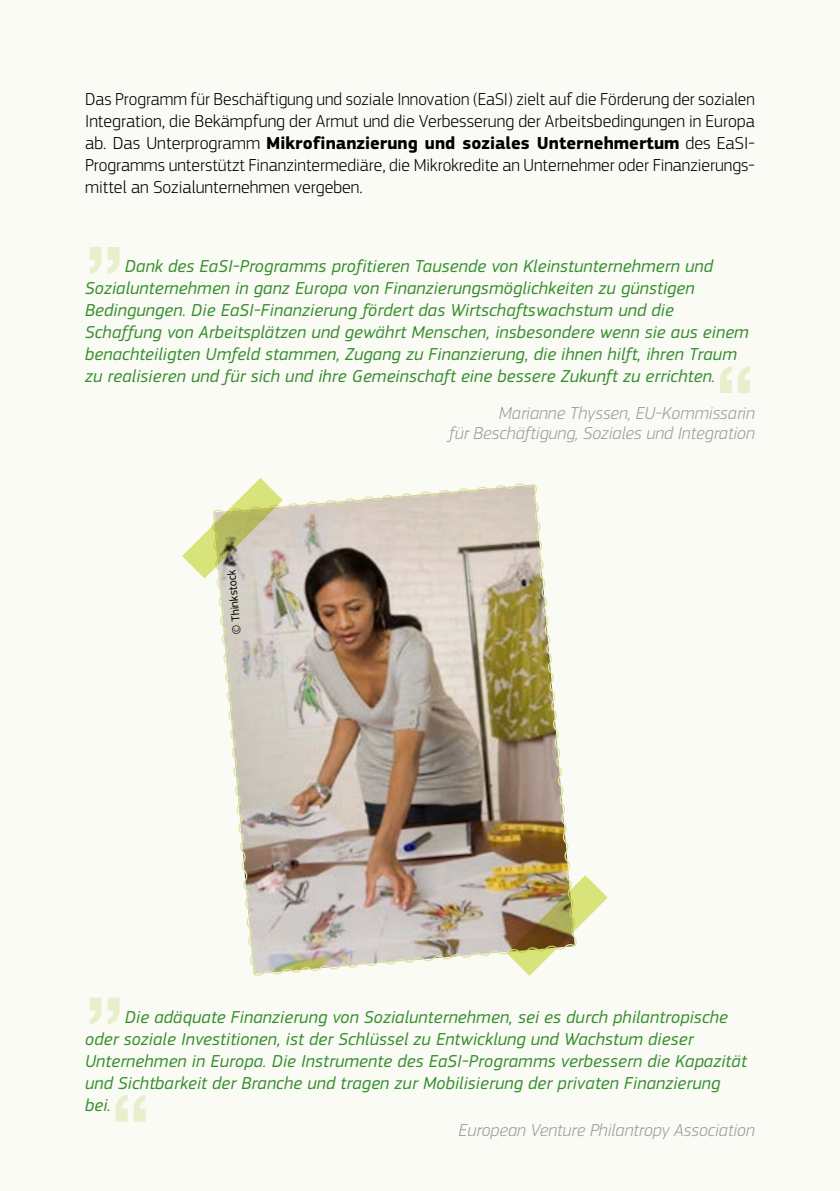
<style>
.page{position:relative;width:840px;height:1191px;background:#fff}
.page>*{position:absolute;margin:0;border:0;box-sizing:border-box;transform-origin:0 0}
.Citation_green{font:700 84px "Helvetica Neue LT Pro";color:#e8efcc}
.Citation_green-2{font:italic 18px/22px "EC Square Sans Pro";letter-spacing:.01em;color:#358e2c}
.Body{font:300 18px/22px "EC Square Sans Pro";color:#000;text-align:justify}
.Name_after_citation{font:italic 300 18px "EC Square Sans Pro";color:#9c9d9d}
.t1{font:12px "EC Square Sans Pro";color:#000}
.s1{font-weight:700}
</style>
<div class="page">
<div style="left:0;top:0;width:839px;height:1191px;background:#fafbf5"></div>
<img style="left:217px;top:483px;width:354px;height:493px">
<svg style="left:182px;top:478px;width:100px;height:100px"></svg>
<img style="left:506px;top:875px;width:101px;height:100px">
<p class="Body" style="left:85px;top:88px;width:671px">Das Programm für Beschäftigung und soziale Innovation (EaSI) zielt auf die Förderung der sozialen Integration, die Bekämpfung der Armut und die Verbesserung der Arbeitsbedingungen in Europa ab. Das Unterprogramm <span class="s1">Mikrofinanzierung und soziales Unternehmertum</span> des EaSI-Programms unterstützt Finanzintermediäre, die Mikrokredite an Unternehmer oder Finanzierungs&shy;mittel an Sozialunternehmen vergeben.</p>
<p class="Citation_green" style="left:85px;top:178px;width:40px">„</p>
<p class="Citation_green-2" style="left:85px;top:255px;width:665px;text-indent:40px">Dank des EaSI-Programms profitieren Tausende von Kleinstunternehmern und Sozialunternehmen in ganz Europa von Finanzierungsmöglichkeiten zu günstigen Bedingungen. Die EaSI-Finanzierung fördert das Wirtschaftswachstum und die Schaffung von Arbeitsplätzen und gewährt Menschen, insbesondere wenn sie aus einem benachteiligten Umfeld stammen, Zugang zu Finanzierung, die ihnen hilft, ihren Traum zu realisieren und für sich und ihre Gemeinschaft eine bessere Zukunft zu errichten.</p>
<p class="Citation_green" style="left:715px;top:344px;width:40px">“</p>
<p class="Name_after_citation" style="left:498px;top:402px;width:257px">Marianne Thyssen, EU-Kommissarin</p>
<p class="t1" style="left:230px;top:635px;width:66px;rotate:-95deg">© Thinkstock</p>
<p class="Name_after_citation" style="left:449px;top:422px;width:307px">für Beschäftigung, Soziales und Integration</p>
<p class="Citation_green" style="left:85px;top:928px;width:40px">„</p>
<p class="Citation_green-2" style="left:85px;top:1005px;width:662px;text-indent:40px">Die adäquate Finanzierung von Sozialunternehmen, sei es durch philantropische oder soziale Investitionen, ist der Schlüssel zu Entwicklung und Wachstum dieser Unternehmen in Europa. Die Instrumente des EaSI-Programms verbessern die Kapazität und Sichtbarkeit der Branche und tragen zur Mobilisierung der privaten Finanzierung bei.</p>
<p class="Citation_green" style="left:111px;top:1072px;width:40px">“</p>
<p class="Name_after_citation" style="left:458px;top:1119px;width:297px">European Venture Philantropy Association</p>
</div>
